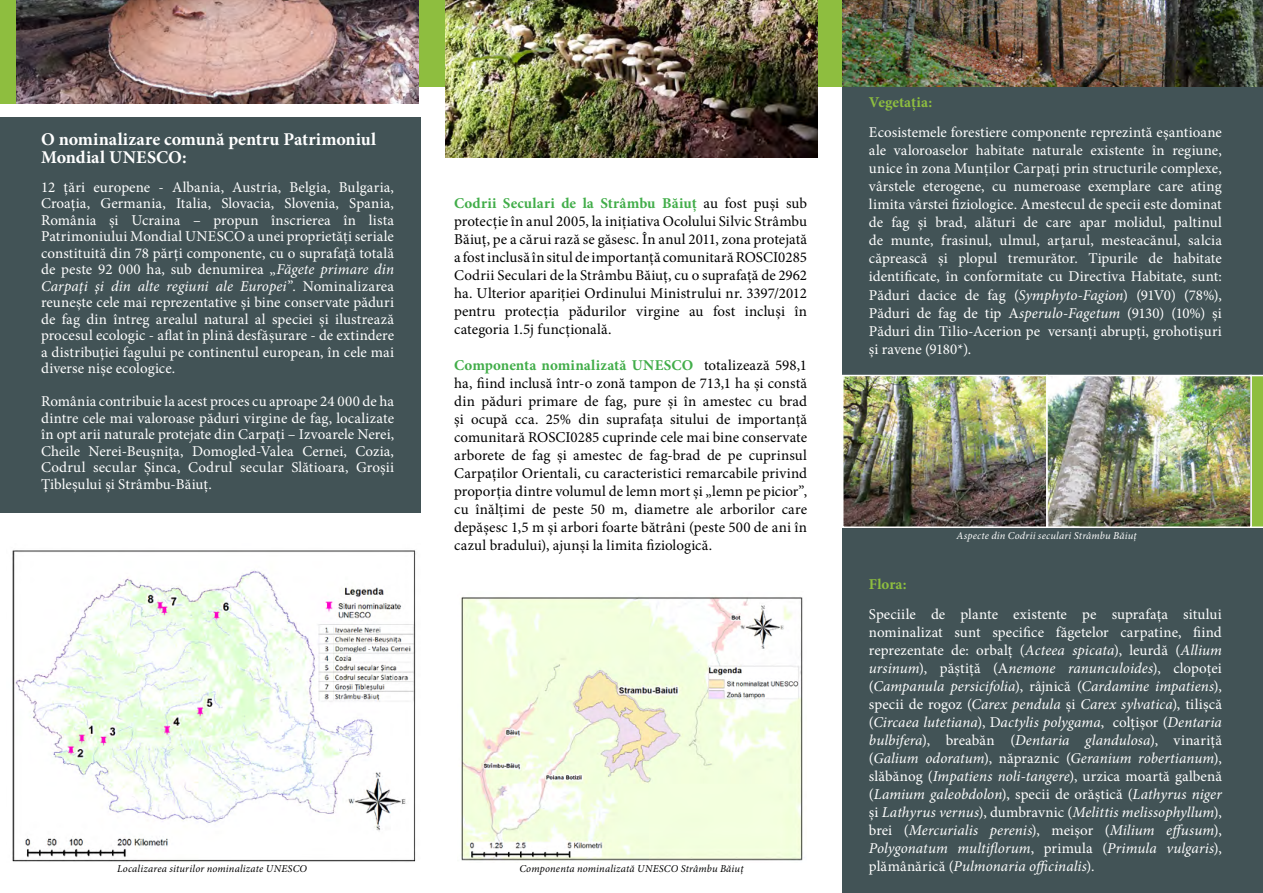
<style>
.page{position:relative;width:1263px;height:893px;background:#fff}
.page>*{position:absolute;margin:0;border:0;box-sizing:border-box;transform-origin:0 0}
.t1{font:700 18px/18px "Minion Pro";color:#fff}
.t2{font:15px/16.5px "Minion Pro";letter-spacing:.005em;color:#fff;text-align:justify}
.t3{font:15px/18px "Minion Pro";letter-spacing:.005em;color:#000;text-align:justify}
.t4{font:italic 15px/18px "Minion Pro";letter-spacing:.005em;color:#fff;text-align:justify}
.t5{font:700 15px "Minion Pro";letter-spacing:.005em;color:#8ebe3f}
.t6{font:italic 10.5px "Minion Pro";letter-spacing:.015em;color:#000}
.t7{font:italic 10.5px "Minion Pro";letter-spacing:.015em;color:#fff}
.s1{font-style:italic}
.s2{font-weight:700;color:#41ad49}
.s3{font-style:normal}
</style>
<div class="page">
<div style="left:414px;top:0;width:428px;height:86px;background:#8ebe3f"></div>
<div style="left:842px;top:86px;width:421px;height:807px;background:#425356"></div>
<div style="left:0;top:117px;width:421px;height:395px;background:#425356"></div>
<img style="left:461px;top:597px;width:342px;height:264px">
<div style="left:0;top:0;width:19px;height:103px;background:#8ebe3f"></div>
<img style="left:445px;top:0;width:373px;height:157px">
<img style="left:842px;top:0;width:421px;height:86px">
<img style="left:845px;top:378px;width:200px;height:147px">
<div style="left:842px;top:375px;width:206px;height:153px;border:2px solid #fff"></div>
<div style="left:1252px;top:375px;width:11px;height:153px;background:#8ebe3f"></div>
<img style="left:1049px;top:378px;width:200px;height:147px">
<div style="left:1046px;top:375px;width:206px;height:153px;border:2px solid #fff"></div>
<img style="left:12px;top:550px;width:404px;height:312px">
<img style="left:16px;top:0;width:403px;height:103px">
<p class="t1" style="left:41px;top:130px;width:336px">O nominalizare comună pentru Patrimoniul<br>Mondial UNESCO:</p>
<p class="t2" style="left:41px;top:179px;width:354px">12 țări europene - Albania, Austria, Belgia, Bulgaria, Croația, Germania, Italia, Slovacia, Slovenia, Spania, România și Ucraina – propun înscrierea în lista Patrimoniului Mondial UNESCO a unei proprietăți seriale constituită din 78 părți componente, cu o suprafață totală de peste 92 000 ha, sub denumirea „<span class="s1">Făgete primare din Carpaţi şi din alte regiuni ale Europei</span>”. Nominalizarea reunește cele mai reprezentative și bine conservate păduri de fag din întreg arealul natural al speciei și ilustrează procesul ecologic - aflat în plină desfășurare - de extindere a distribuției fagului pe continentul european, în cele mai diverse nișe ecologice.</p>
<p class="t2" style="left:41px;top:393px;width:354px">România contribuie la acest proces cu aproape 24 000 de ha dintre cele mai valoroase păduri virgine de fag, localizate în opt arii naturale protejate din Carpați – Izvoarele Nerei, Cheile Nerei-Beușnița, Domogled-Valea Cernei, Cozia, Codrul secular Șinca, Codrul secular Slătioara, Groșii Țibleșului și Strâmbu-Băiuț.</p>
<p class="t3" style="left:454px;top:194px;width:354px"><span class="s2">Codrii Seculari de la Strâmbu Băiuț</span> au fost puși sub protecție în anul 2005, la inițiativa Ocolului Silvic Strâmbu Băiuț, pe a cărui rază se găsesc. În anul 2011, zona protejată a fost inclusă în situl de importanță comunitară ROSCI0285<br>Codrii Seculari de la Strâmbu Băiuț, cu o suprafață de 2962 ha. Ulterior apariției Ordinului Ministrului nr. 3397/2012 pentru protecția pădurilor virgine au fost incluși în categoria 1.5j funcțională.</p>
<p class="t3" style="left:454px;top:356px;width:354px"><span class="s2">Componenta nominalizată UNESCO</span> totalizează 598,1 ha, fiind inclusă într-o zonă tampon de 713,1 ha și constă din păduri primare de fag, pure și în amestec cu brad și ocupă cca. 25% din suprafața sitului de importanță comunitară ROSCI0285 cuprinde cele mai bine conservate arborete de fag și amestec de fag-brad de pe cuprinsul Carpaților Orientali, cu caracteristici remarcabile privind proporția dintre volumul de lemn mort și „lemn pe picior”, cu înălțimi de peste 50 m, diametre ale arborilor care depășesc 1,5 m și arbori foarte bătrâni (peste 500 de ani în cazul bradului), ajunși la limita fiziologică.</p>
<p class="t6" style="left:117px;top:861px;width:191px">Localizarea siturilor nominalizate UNESCO</p>
<p class="t6" style="left:519px;top:861px;width:226px">Componenta nominalizată UNESCO Strâmbu Băiuț</p>
<p class="t5" style="left:869px;top:92px;width:65px">Vegetaţia:</p>
<p class="t2" style="left:869px;top:124px;width:354px;line-height:18px">Ecosistemele forestiere componente reprezintă eșantioane ale valoroaselor habitate naturale existente în regiune, unice în zona Munților Carpați prin structurile complexe, vârstele eterogene, cu numeroase exemplare care ating limita vârstei fiziologice. Amestecul de specii este dominat de fag și brad, alături de care apar molidul, paltinul de munte, frasinul, ulmul, arțarul, mesteacănul, salcia căprească și plopul tremurător. Tipurile de habitate identificate, în conformitate cu Directiva Habitate, sunt:<br>Păduri dacice de fag (<span class="s1">Symphyto-Fagion</span>) (91V0) (78%), Păduri de fag de tip A<span class="s1">sperulo-Fagetum</span> (9130) (10%) și Păduri din Tilio-Acerion pe versanți abrupți, grohotișuri și ravene (9180*).</p>
<p class="t7" style="left:956px;top:528px;width:182px">Aspecte din Codrii seculari Strâmbu Băiuț</p>
<p class="t5" style="left:869px;top:574px;width:39px">Flora:</p>
<p class="t4" style="left:869px;top:605px;width:354px"><span class="s3">Speciile de plante existente pe suprafața sitului nominalizat sunt specifice făgetelor carpatine, fiind reprezentate de: orbalț (</span>Acteea spicata<span class="s3">), leurdă (</span>Allium ursinum<span class="s3">), păștiță (A</span>nemone ranunculoides<span class="s3">), clopoței (</span>Campanula persicifolia<span class="s3">), râjnică (</span>Cardamine impatiens<span class="s3">), specii de rogoz (</span>Carex pendula <span class="s3">și</span> Carex sylvatica<span class="s3">), tilișcă (</span>Circaea lutetiana<span class="s3">), D</span>actylis polygama<span class="s3">, colțișor (</span>Dentaria bulbifera<span class="s3">), breabăn (</span>Dentaria glandulosa<span class="s3">), vinariță (</span>Galium odoratum<span class="s3">), năpraznic (</span>Geranium robertianum<span class="s3">), slăbănog (</span>Impatiens noli-tangere<span class="s3">), urzica moartă galbenă (</span>Lamium galeobdolon<span class="s3">), specii de orăștică (</span>Lathyrus niger <span class="s3">și</span> Lathyrus vernus<span class="s3">), dumbravnic (</span>Melittis melissophyllum<span class="s3">), brei (</span>Mercurialis perenis<span class="s3">), meișor (</span>Milium effusum<span class="s3">), </span>Polygonatum multiflorum<span class="s3">, primula (</span>Primula vulgaris<span class="s3">), plămânărică (</span>Pulmonaria officinalis<span class="s3">).</span></p>
</div>
